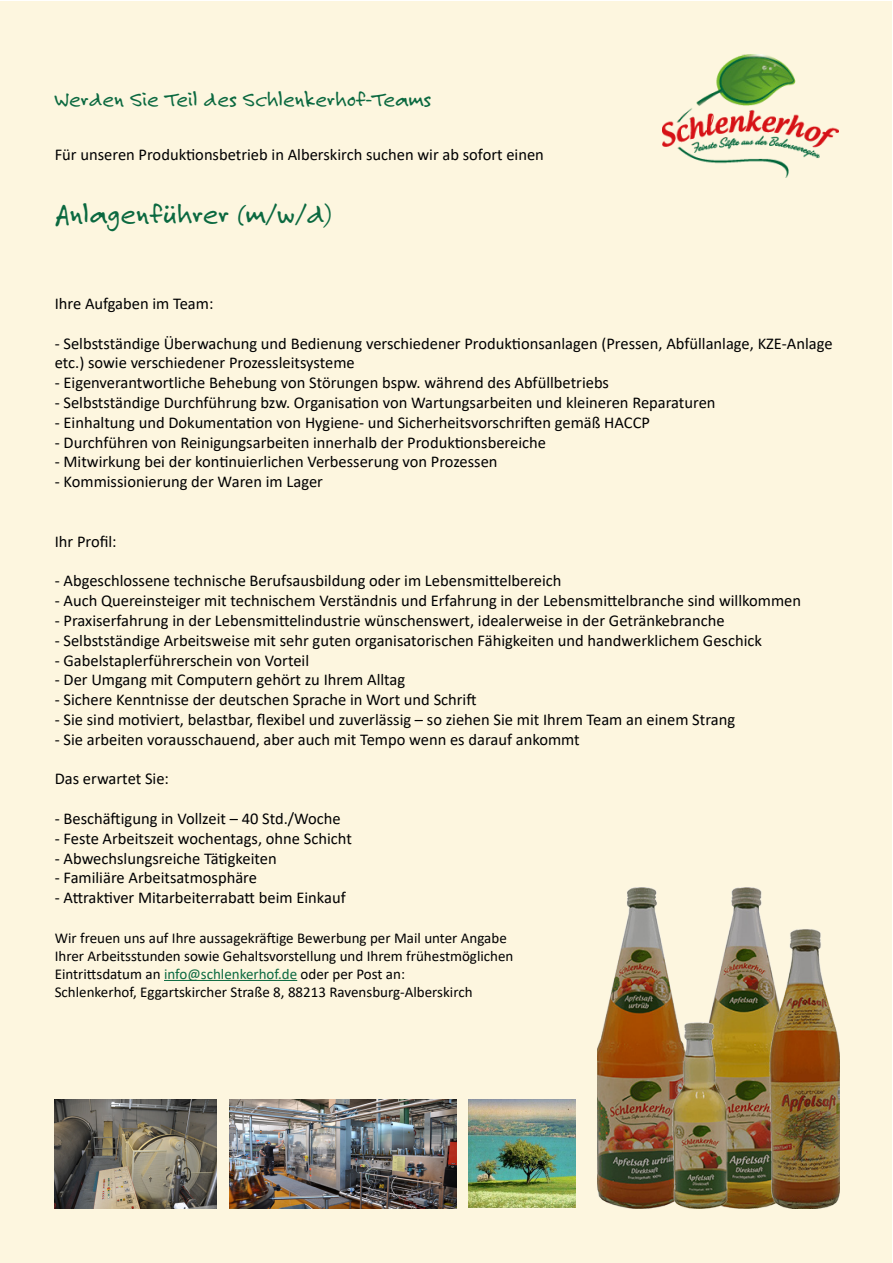
<style>
.page{position:relative;width:893px;height:1263px;background:#fff}
.page>*{position:absolute;margin:0;border:0;box-sizing:border-box;transform-origin:0 0}
.t1{font:30px "Felt Tip Roman";color:#0b6940}
.t2{font:22.5px "Felt Tip Roman";color:#0b6940}
.t3{font:16.5px "Calibri";color:#000001}
.t4{font:15px "Calibri";color:#000001}
.s1{color:#0b6940}
</style>
<div class="page">
<div style="left:1px;top:1px;width:891px;height:1261px;background:#fdf6df"></div>
<hr style="left:164px;top:980px;width:133px;height:1px;background:#0b6940">
<img style="left:662px;top:54px;width:177px;height:123px">
<img style="left:598px;top:887px;width:241px;height:322px">
<img style="left:230px;top:1099px;width:227px;height:110px">
<img style="left:469px;top:1099px;width:106px;height:109px">
<img style="left:55px;top:1099px;width:162px;height:110px">
<p class="t2" style="left:55px;top:84px;width:378px">Werden Sie Teil des Schlenkerhof-Teams</p>
<p class="t3" style="left:55px;top:143px;width:491px">Für unseren Produktionsbetrieb in Alberskirch suchen wir ab sofort einen</p>
<p class="t1" style="left:55px;top:194px;width:279px">Anlagenführer (m/w/d)</p>
<p class="t3" style="left:55px;top:292px;width:160px">Ihre Aufgaben im Team:</p>
<p class="t3" style="left:55px;top:332px;width:779px">- Selbstständige Überwachung und Bedienung verschiedener Produktionsanlagen (Pressen, Abfüllanlage, KZE-Anlage</p>
<p class="t3" style="left:55px;top:352px;width:302px">etc.) sowie verschiedener Prozessleitsysteme</p>
<p class="t3" style="left:55px;top:371px;width:556px">- Eigenverantwortliche Behebung von Störungen bspw. während des Abfüllbetriebs</p>
<p class="t3" style="left:55px;top:391px;width:662px">- Selbstständige Durchführung bzw. Organisation von Wartungsarbeiten und kleineren Reparaturen</p>
<p class="t3" style="left:55px;top:411px;width:597px">- Einhaltung und Dokumentation von Hygiene- und Sicherheitsvorschriften gemäß HACCP</p>
<p class="t3" style="left:55px;top:431px;width:493px">- Durchführen von Reinigungsarbeiten innerhalb der Produktionsbereiche</p>
<p class="t3" style="left:55px;top:451px;width:444px">- Mitwirkung bei der kontinuierlichen Verbesserung von Prozessen</p>
<p class="t3" style="left:55px;top:470px;width:270px">- Kommissionierung der Waren im Lager</p>
<p class="t3" style="left:55px;top:530px;width:63px">Ihr Profil:</p>
<p class="t3" style="left:55px;top:569px;width:508px">- Abgeschlossene technische Berufsausbildung oder im Lebensmittelbereich</p>
<p class="t3" style="left:55px;top:589px;width:748px">- Auch Quereinsteiger mit technischem Verständnis und Erfahrung in der Lebensmittelbranche sind willkommen</p>
<p class="t3" style="left:55px;top:609px;width:671px">- Praxiserfahrung in der Lebensmittelindustrie wünschenswert, idealerweise in der Getränkebranche</p>
<p class="t3" style="left:55px;top:629px;width:709px">- Selbstständige Arbeitsweise mit sehr guten organisatorischen Fähigkeiten und handwerklichem Geschick</p>
<p class="t3" style="left:55px;top:649px;width:256px">- Gabelstaplerführerschein von Vorteil</p>
<p class="t3" style="left:55px;top:668px;width:352px">- Der Umgang mit Computern gehört zu Ihrem Alltag</p>
<p class="t3" style="left:55px;top:688px;width:423px">- Sichere Kenntnisse der deutschen Sprache in Wort und Schrift</p>
<p class="t3" style="left:55px;top:708px;width:682px">- Sie sind motiviert, belastbar, flexibel und zuverlässig – so ziehen Sie mit Ihrem Team an einem Strang</p>
<p class="t3" style="left:55px;top:728px;width:526px">- Sie arbeiten vorausschauend, aber auch mit Tempo wenn es darauf ankommt</p>
<p class="t3" style="left:55px;top:767px;width:116px">Das erwartet Sie:</p>
<p class="t3" style="left:55px;top:807px;width:288px">- Beschäftigung in Vollzeit – 40 Std./Woche</p>
<p class="t3" style="left:55px;top:827px;width:299px">- Feste Arbeitszeit wochentags, ohne Schicht</p>
<p class="t3" style="left:55px;top:847px;width:223px">- Abwechslungsreiche Tätigkeiten</p>
<p class="t3" style="left:55px;top:866px;width:204px">- Familiäre Arbeitsatmosphäre</p>
<p class="t3" style="left:55px;top:886px;width:292px">- Attraktiver Mitarbeiterrabatt beim Einkauf</p>
<p class="t4" style="left:55px;top:927px;width:454px">Wir freuen uns auf Ihre aussagekräftige Bewerbung per Mail unter Angabe</p>
<p class="t4" style="left:55px;top:945px;width:460px">Ihrer Arbeitsstunden sowie Gehaltsvorstellung und Ihrem frühestmöglichen</p>
<p class="t4" style="left:55px;top:963px;width:352px">Eintrittsdatum an <span class="s1">info@schlenkerhof.de</span> oder per Post an:</p>
<p class="t4" style="left:55px;top:981px;width:419px">Schlenkerhof, Eggartskircher Straße 8, 88213 Ravensburg-Alberskirch</p>
</div>
